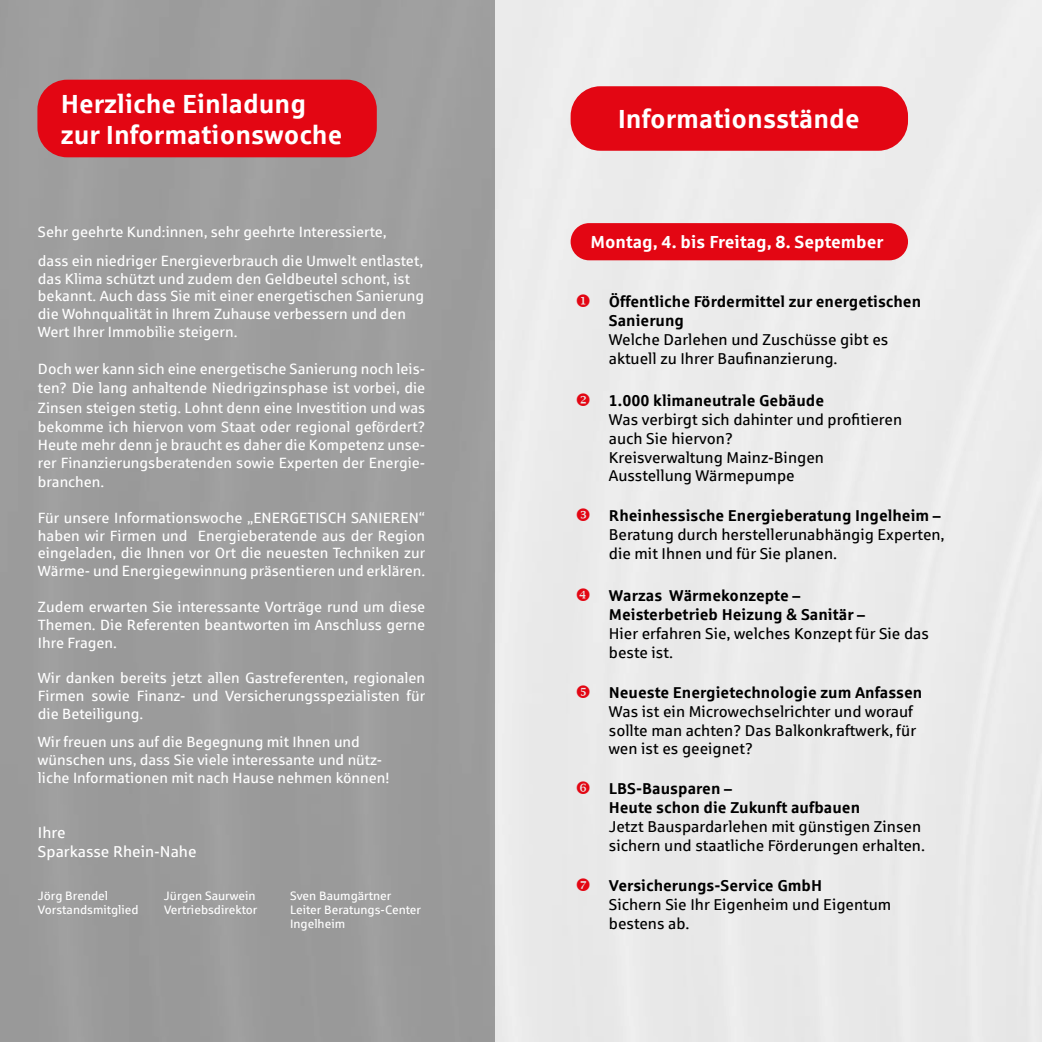
<style>
.page{position:relative;width:1042px;height:1042px;background:#fff}
.page>*{position:absolute;margin:0;border:0;box-sizing:border-box;transform-origin:0 0}
.t1{font:700 26.25px/31.5px "Sparkasse Rg";color:#fff}
.t2{font:700 17.5px "Sparkasse Rg";color:#fff}
.t3{font:15.75px/18.9px "Sparkasse Rg";color:#000}
.t4{font:700 15.75px/18.9px "Sparkasse Rg";color:#000}
.t5{font:15.75px/18.9px "Sparkasse Rg";color:#fff}
.t6{font:14.88px/17.8px "Sparkasse Rg";color:#fff}
.t7{font:12.25px/14px "Sparkasse Rg";color:#fff}
.s1{color:#e30613}
.s2{font-weight:700}
</style>
<div class="page">
<img style="left:0;top:0;width:1042px;height:1042px">
<div style="left:570px;top:86px;width:338px;height:65px;background:#e30613;border-radius:30px"></div>
<div style="left:37px;top:80px;width:340px;height:77px;background:#e30613;border-radius:30px"></div>
<div style="left:570px;top:223px;width:338px;height:37px;background:#e30613;border-radius:19px"></div>
<svg style="left:577px;top:508px;width:13px;height:13px"></svg>
<svg style="left:577px;top:588px;width:13px;height:13px"></svg>
<svg style="left:577px;top:685px;width:32px;height:14px"></svg>
<svg style="left:577px;top:781px;width:13px;height:13px"></svg>
<svg style="left:577px;top:878px;width:13px;height:13px"></svg>
<h1 class="t1" style="left:61px;top:87px;width:283px">Herzliche Einladung zur Informationswoche</h1>
<p class="t6" style="left:38px;top:218px;width:387px;line-height:28.3px">Sehr geehrte Kund:innen, sehr geehrte Interessierte,<br>dass ein niedriger Energieverbrauch die Umwelt entlastet,</p>
<p class="t6" style="left:38px;top:269px;width:388px">das Klima schützt und zudem den Geldbeutel schont, ist bekannt. Auch dass Sie mit einer energetischen Sanierung die Wohnqualität in Ihrem Zuhause verbessern und den Wert Ihrer Immobilie steigern.</p>
<p class="t6" style="left:38px;top:359px;width:389px;line-height:19.2px;text-align:justify">Doch wer kann sich eine energetische Sanierung noch leis&shy;ten? Die lang anhaltende Niedrigzinsphase ist vorbei, die Zinsen steigen stetig. Lohnt denn eine Investition und was bekomme ich hiervon vom Staat oder regional gefördert?</p>
<p class="t6" style="left:38px;top:435px;width:389px">Heute mehr denn je braucht es daher die Kompetenz unse&shy;rer Finanzierungsberatenden sowie Experten der Energie-</p>
<p class="t6" style="left:38px;top:472px;width:68px">branchen.</p>
<p class="t6" style="left:38px;top:508px;width:389px;text-align:justify">Für unsere Informationswoche „ENERGETISCH SANIEREN“ haben wir Firmen und Energieberatende aus der Region eingeladen, die Ihnen vor Ort die neuesten Techniken zur Wärme- und Energiegewinnung präsentieren und erklären.</p>
<p class="t6" style="left:38px;top:597px;width:389px;text-align:justify">Zudem erwarten Sie interessante Vorträge rund um diese Themen. Die Referenten beantworten im Anschluss gerne Ihre Fragen.</p>
<p class="t6" style="left:38px;top:669px;width:389px;text-align:justify">Wir danken bereits jetzt allen Gastreferenten, regionalen Firmen sowie Finanz- und Versicherungsspezialisten für die Beteiligung.</p>
<p class="t6" style="left:38px;top:733px;width:353px">Wir freuen uns auf die Begegnung mit Ihnen und wünschen uns, dass Sie viele interessante und nütz&shy;liche Informationen mit nach Hause nehmen können!</p>
<p class="t5" style="left:38px;top:822px;width:160px">Ihre<br>Sparkasse Rhein-Nahe</p>
<p class="t7" style="left:38px;top:889px;width:72px">Jörg Brendel</p>
<p class="t7" style="left:164px;top:889px;width:93px">Jürgen Saurwein</p>
<p class="t7" style="left:290px;top:889px;width:103px">Sven Baumgärtner</p>
<p class="t7" style="left:38px;top:903px;width:102px">Vorstandsmitglied</p>
<p class="t7" style="left:164px;top:903px;width:95px">Vertriebsdirektor</p>
<p class="t7" style="left:290px;top:903px;width:133px">Leiter Beratungs-Center<br>Ingelheim</p>
<h1 class="t1" style="left:618px;top:102px;width:243px">Informationsstände</h1>
<p class="t2" style="left:590px;top:231px;width:294px">Montag, 4. bis Freitag, 8. September</p>
<p class="t4" style="left:609px;top:291px;width:314px;text-indent:-33px"><span class="s1">◆</span> Öffentliche Fördermittel zur energetischen<br>Sanierung</p>
<p class="t3" style="left:609px;top:329px;width:281px">Welche Darlehen und Zuschüsse gibt es aktuell zu Ihrer Baufinanzierung.</p>
<p class="t3" style="left:609px;top:390px;width:295px;text-indent:-33px"><span class="s1">❖</span> <span class="s2">1.000 klimaneutrale Gebäude<br></span>Was verbirgt sich dahinter und profitieren auch Sie hiervon?<br>Kreisverwaltung Mainz-Bingen<br>Ausstellung Wärmepumpe</p>
<p class="t4" style="left:609px;top:506px;width:333px">Rheinhessische Energieberatung Ingelheim –</p>
<p class="t3" style="left:609px;top:525px;width:337px">Beratung durch herstellerunabhängig Experten, die mit Ihnen und für Sie planen.</p>
<p class="t4" style="left:609px;top:585px;width:258px">Warzas Wärmekonzepte –<br>Meisterbetrieb Heizung &amp; Sanitär –</p>
<p class="t3" style="left:609px;top:623px;width:322px">Hier erfahren Sie, welches Konzept für Sie das beste ist.</p>
<p class="t4" style="left:609px;top:682px;width:315px">Neueste Energietechnologie zum Anfassen</p>
<p class="t3" style="left:609px;top:701px;width:309px">Was ist ein Microwechselrichter und worauf sollte man achten? Das Balkonkraftwerk, für wen ist es geeignet?</p>
<p class="t4" style="left:609px;top:779px;width:253px">LBS-Bausparen –<br>Heute schon die Zukunft aufbauen</p>
<p class="t3" style="left:609px;top:817px;width:318px">Jetzt Bauspardarlehen mit günstigen Zinsen sichern und staatliche Förderungen erhalten.</p>
<p class="t4" style="left:609px;top:875px;width:215px">Versicherungs-Service GmbH</p>
<p class="t3" style="left:609px;top:894px;width:284px">Sichern Sie Ihr Eigenheim und Eigentum bestens ab.</p>
</div>
